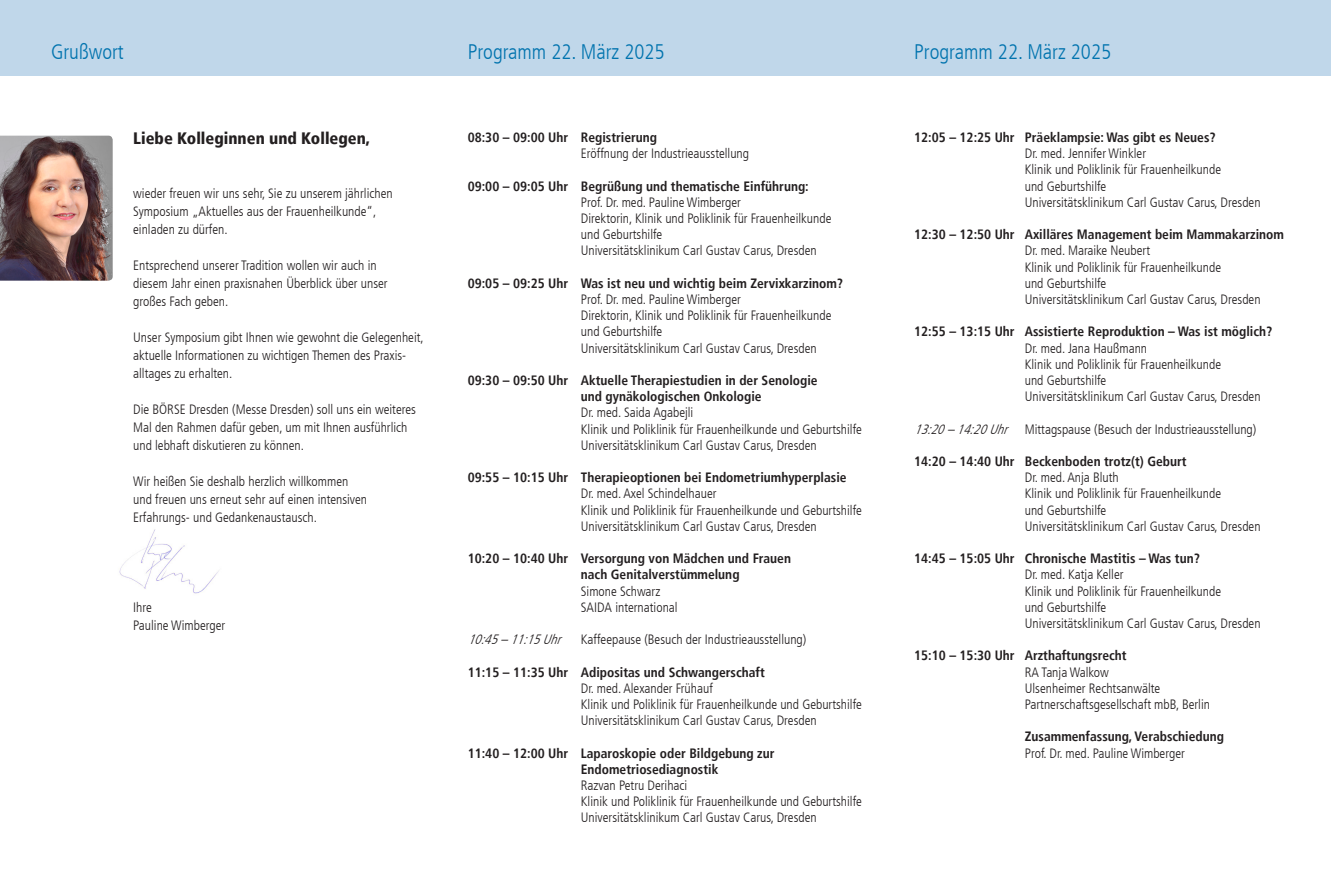
<style>
.page{position:relative;width:1331px;height:893px;background:#fff}
.page>*{position:absolute;margin:0;border:0;box-sizing:border-box;transform-origin:0 0}
.t1{font:300 condensed 21px "Frutiger LT";color:#0073ae}
.t2{font:900 condensed 16.5px "Frutiger LT";color:#231f20}
.t3{font:300 condensed 13.5px/18px "Frutiger LT";color:#231f20}
.t4{font:700 condensed 13.5px/16.2px "Frutiger LT";color:#231f20}
.t5{font:italic 300 condensed 13.5px "Frutiger LT";color:#231f20}
</style>
<div class="page">
<div style="left:0;top:0;width:1331px;height:76px;background:#c0d7ea"></div>
<img style="left:119px;top:529px;width:100px;height:65px">
<img style="left:0;top:136px;width:113px;height:145px">
<p class="t1" style="left:51px;top:40px;width:74px">Grußwort</p>
<p class="t1" style="left:468px;top:40px;width:198px">Programm 22. März 2025</p>
<p class="t1" style="left:914px;top:40px;width:198px">Programm 22. März 2025</p>
<p class="t2" style="left:133px;top:128px;width:238px">Liebe Kolleginnen und Kollegen,</p>
<p class="t3" style="left:133px;top:185px;width:261px">wieder freuen wir uns sehr, Sie zu unserem jährlichen<br>Symposium „Aktuelles aus der Frauenheilkunde“, einladen zu dürfen.</p>
<p class="t3" style="left:133px;top:257px;width:256px">Entsprechend unserer Tradition wollen wir auch in diesem Jahr einen praxisnahen Überblick über unser großes Fach geben.</p>
<p class="t3" style="left:133px;top:329px;width:292px">Unser Symposium gibt Ihnen wie gewohnt die Gelegenheit, aktuelle Informationen zu wichtigen Themen des Praxis&shy;alltages zu erhalten.</p>
<p class="t3" style="left:133px;top:401px;width:284px">Die BÖRSE Dresden (Messe Dresden) soll uns ein weiteres<br>Mal den Rahmen dafür geben, um mit Ihnen ausführlich und lebhaft diskutieren zu können.</p>
<p class="t3" style="left:133px;top:473px;width:235px">Wir heißen Sie deshalb herzlich willkommen und freuen uns erneut sehr auf einen intensiven<br>Erfahrungs- und Gedankenaustausch.</p>
<p class="t3" style="left:133px;top:599px;width:94px">Ihre<br>Pauline Wimberger</p>
<p class="t4" style="left:468px;top:129px;width:102px">08:30 – 09:00 Uhr</p>
<p class="t4" style="left:468px;top:178px;width:102px">09:00 – 09:05 Uhr</p>
<p class="t4" style="left:468px;top:275px;width:102px">09:05 – 09:25 Uhr</p>
<p class="t4" style="left:468px;top:372px;width:102px">09:30 – 09:50 Uhr</p>
<p class="t4" style="left:468px;top:469px;width:102px">09:55 – 10:15 Uhr</p>
<p class="t4" style="left:468px;top:550px;width:102px">10:20 – 10:40 Uhr</p>
<p class="t5" style="left:468px;top:632px;width:100px">10:45–11:15Uhr</p>
<p class="t4" style="left:468px;top:664px;width:102px">11:15 – 11:35 Uhr</p>
<p class="t4" style="left:468px;top:745px;width:102px">11:40 – 12:00 Uhr</p>
<p class="t4" style="left:581px;top:129px;width:78px">Registrierung</p>
<p class="t3" style="left:581px;top:145px;width:170px">Eröffnung der Industrieausstellung</p>
<p class="t4" style="left:581px;top:178px;width:229px">Begrüßung und thematische Einführung:</p>
<p class="t3" style="left:581px;top:193px;width:162px">Prof. Dr. med. Pauline Wimberger</p>
<p class="t3" style="left:581px;top:209px;width:252px">Direktorin, Klinik und Poliklinik für Frauenheilkunde</p>
<p class="t3" style="left:581px;top:226px;width:83px">und Geburtshilfe</p>
<p class="t3" style="left:581px;top:242px;width:237px">Universitätsklinikum Carl Gustav Carus, Dresden</p>
<p class="t4" style="left:581px;top:275px;width:264px">Was ist neu und wichtig beim Zervixkarzinom?</p>
<p class="t3" style="left:581px;top:290px;width:162px">Prof. Dr. med. Pauline Wimberger</p>
<p class="t3" style="left:581px;top:307px;width:252px">Direktorin, Klinik und Poliklinik für Frauenheilkunde</p>
<p class="t3" style="left:581px;top:323px;width:83px">und Geburtshilfe</p>
<p class="t3" style="left:581px;top:339px;width:237px">Universitätsklinikum Carl Gustav Carus, Dresden</p>
<p class="t4" style="left:581px;top:372px;width:238px">Aktuelle Therapiestudien in der Senologie und gynäkologischen Onkologie</p>
<p class="t3" style="left:581px;top:404px;width:114px">Dr. med. Saida Agabejli</p>
<p class="t3" style="left:581px;top:420px;width:283px">Klinik und Poliklinik für Frauenheilkunde und Geburtshilfe</p>
<p class="t3" style="left:581px;top:436px;width:237px">Universitätsklinikum Carl Gustav Carus, Dresden</p>
<p class="t4" style="left:581px;top:469px;width:267px">Therapieoptionen bei Endometriumhyperplasie</p>
<p class="t3" style="left:581px;top:485px;width:137px">Dr. med. Axel Schindelhauer</p>
<p class="t3" style="left:581px;top:501px;width:283px">Klinik und Poliklinik für Frauenheilkunde und Geburtshilfe</p>
<p class="t3" style="left:581px;top:517px;width:237px">Universitätsklinikum Carl Gustav Carus, Dresden</p>
<p class="t4" style="left:581px;top:550px;width:212px">Versorgung von Mädchen und Frauen</p>
<p class="t4" style="left:581px;top:567px;width:160px">nach Genitalverstümmelung</p>
<p class="t3" style="left:581px;top:582px;width:81px">Simone Schwarz</p>
<p class="t3" style="left:581px;top:598px;width:98px">SAIDA international</p>
<p class="t3" style="left:581px;top:631px;width:227px">Kaffeepause (Besuch der Industrieausstellung)</p>
<p class="t4" style="left:581px;top:664px;width:185px">Adipositas und Schwangerschaft</p>
<p class="t3" style="left:581px;top:679px;width:134px">Dr. med. Alexander Frühauf</p>
<p class="t3" style="left:581px;top:695px;width:283px">Klinik und Poliklinik für Frauenheilkunde und Geburtshilfe</p>
<p class="t3" style="left:581px;top:712px;width:237px">Universitätsklinikum Carl Gustav Carus, Dresden</p>
<p class="t4" style="left:581px;top:745px;width:195px">Laparoskopie oder Bildgebung zur<br>Endometriosediagnostik</p>
<p class="t3" style="left:581px;top:776px;width:108px">Razvan Petru Derihaci</p>
<p class="t3" style="left:581px;top:793px;width:283px">Klinik und Poliklinik für Frauenheilkunde und Geburtshilfe</p>
<p class="t3" style="left:581px;top:809px;width:237px">Universitätsklinikum Carl Gustav Carus, Dresden</p>
<p class="t4" style="left:914px;top:129px;width:102px">12:05 – 12:25 Uhr</p>
<p class="t4" style="left:914px;top:226px;width:102px">12:30 – 12:50 Uhr</p>
<p class="t4" style="left:914px;top:324px;width:102px">12:55 – 13:15 Uhr</p>
<p class="t5" style="left:914px;top:421px;width:100px">13:20–14:20Uhr</p>
<p class="t4" style="left:914px;top:453px;width:102px">14:20 – 14:40 Uhr</p>
<p class="t4" style="left:914px;top:550px;width:102px">14:45 – 15:05 Uhr</p>
<p class="t4" style="left:914px;top:648px;width:102px">15:10 – 15:30 Uhr</p>
<p class="t4" style="left:1025px;top:129px;width:192px">Präeklampsie: Was gibt es Neues?</p>
<p class="t3" style="left:1025px;top:145px;width:123px">Dr. med. Jennifer Winkler</p>
<p class="t3" style="left:1025px;top:161px;width:198px">Klinik und Poliklinik für Frauenheilkunde</p>
<p class="t3" style="left:1025px;top:177px;width:83px">und Geburtshilfe</p>
<p class="t3" style="left:1025px;top:193px;width:237px">Universitätsklinikum Carl Gustav Carus, Dresden</p>
<p class="t4" style="left:1025px;top:226px;width:261px">Axilläres Management beim Mammakarzinom</p>
<p class="t3" style="left:1025px;top:242px;width:127px">Dr. med. Maraike Neubert</p>
<p class="t3" style="left:1025px;top:258px;width:198px">Klinik und Poliklinik für Frauenheilkunde</p>
<p class="t3" style="left:1025px;top:274px;width:83px">und Geburtshilfe</p>
<p class="t3" style="left:1025px;top:290px;width:237px">Universitätsklinikum Carl Gustav Carus, Dresden</p>
<p class="t4" style="left:1025px;top:324px;width:249px">Assistierte Reproduktion – Was ist möglich?</p>
<p class="t3" style="left:1025px;top:339px;width:124px">Dr. med. Jana Haußmann</p>
<p class="t3" style="left:1025px;top:355px;width:198px">Klinik und Poliklinik für Frauenheilkunde</p>
<p class="t3" style="left:1025px;top:371px;width:83px">und Geburtshilfe</p>
<p class="t3" style="left:1025px;top:388px;width:237px">Universitätsklinikum Carl Gustav Carus, Dresden</p>
<p class="t3" style="left:1025px;top:420px;width:233px">Mittagspause (Besuch der Industrieausstellung)</p>
<p class="t4" style="left:1025px;top:453px;width:163px">Beckenboden trotz(t) Geburt</p>
<p class="t3" style="left:1025px;top:469px;width:96px">Dr. med. Anja Bluth</p>
<p class="t3" style="left:1025px;top:485px;width:198px">Klinik und Poliklinik für Frauenheilkunde</p>
<p class="t3" style="left:1025px;top:501px;width:83px">und Geburtshilfe</p>
<p class="t3" style="left:1025px;top:517px;width:237px">Universitätsklinikum Carl Gustav Carus, Dresden</p>
<p class="t4" style="left:1025px;top:550px;width:177px">Chronische Mastitis – Was tun?</p>
<p class="t3" style="left:1025px;top:566px;width:100px">Dr. med. Katja Keller</p>
<p class="t3" style="left:1025px;top:582px;width:198px">Klinik und Poliklinik für Frauenheilkunde</p>
<p class="t3" style="left:1025px;top:598px;width:83px">und Geburtshilfe</p>
<p class="t3" style="left:1025px;top:614px;width:237px">Universitätsklinikum Carl Gustav Carus, Dresden</p>
<p class="t4" style="left:1025px;top:648px;width:103px">Arzthaftungsrecht</p>
<p class="t3" style="left:1025px;top:663px;width:86px">RA Tanja Walkow</p>
<p class="t3" style="left:1025px;top:679px;width:137px">Ulsenheimer Rechtsanwälte</p>
<p class="t3" style="left:1025px;top:695px;width:187px">Partnerschaftsgesellschaft mbB, Berlin</p>
<p class="t4" style="left:1025px;top:729px;width:201px">Zusammenfassung, Verabschiedung</p>
<p class="t3" style="left:1025px;top:744px;width:162px">Prof. Dr. med. Pauline Wimberger</p>
</div>
